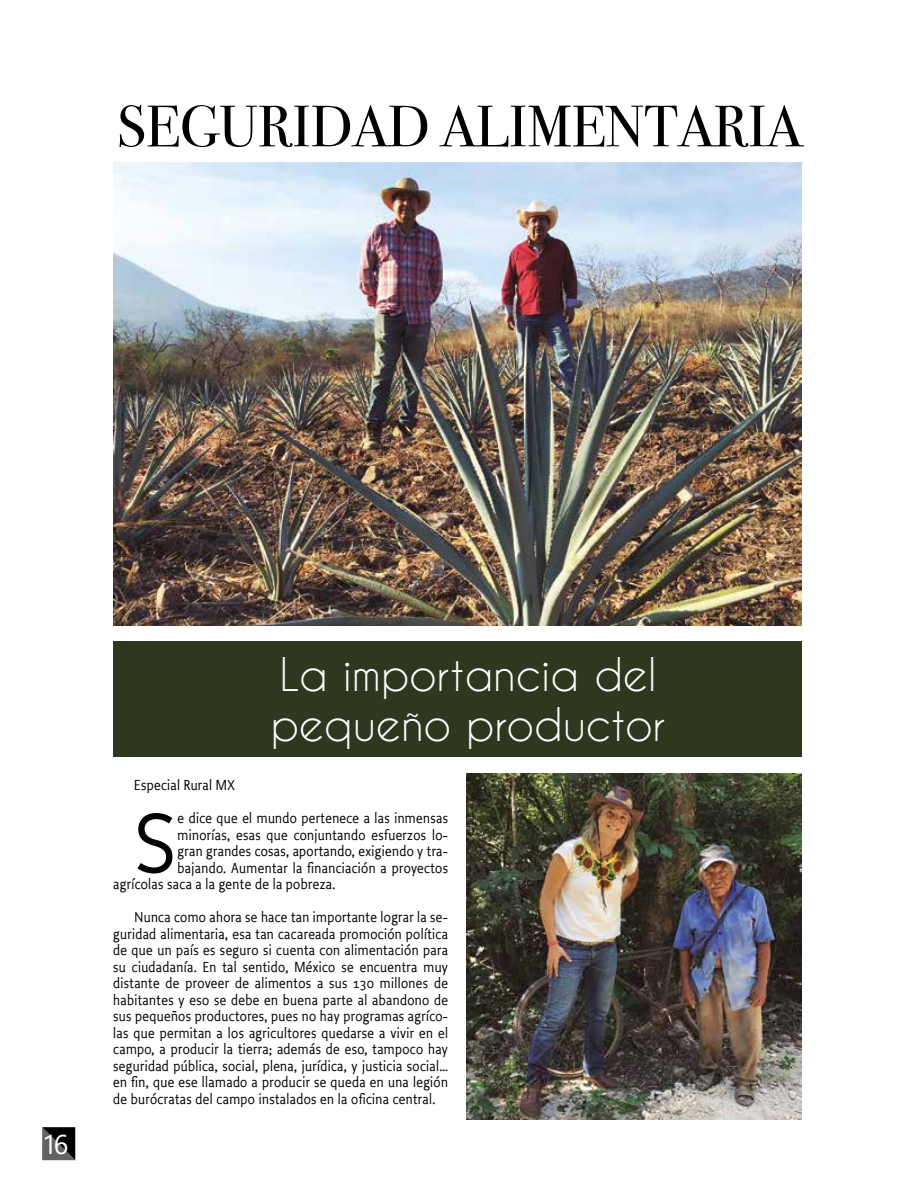
<style>
.page{position:relative;width:915px;height:1191px;background:#fff}
.page>*{position:absolute;margin:0;border:0;box-sizing:border-box;transform-origin:0 0}
.t1{font:88.05px "Productus";color:#010202}
.t2{font:58.5px "Bodoni Svty Two SCITCTT";color:#000}
.t3{font:43.5px/49.5px "Caviar Dreams";color:#fff}
.t4{font:27px "Segoe UI";color:#fff}
.t5{font:15px/16.5px "Productus";letter-spacing:.025em;color:#010202;text-align:justify}
.t6{font:15px "Productus";letter-spacing:.025em;color:#000}
</style>
<div class="page">
<div style="left:113px;top:641px;width:688px;height:116px;background:#2d381f"></div>
<img style="left:113px;top:163px;width:688px;height:462px">
<img style="left:466px;top:773px;width:335px;height:346px">
<svg style="left:42px;top:1127px;width:33px;height:33px"></svg>
<h2 class="t2" style="left:117px;top:92px;width:686px">SEGURIDAD ALIMENTARIA</h2>
<h3 class="t4" style="left:42px;top:1118px;width:28px">16</h3>
<p class="t6" style="left:134px;top:776px;width:102px">Especial Rural MX</p>
<h3 class="t3" style="left:271px;top:649px;width:396px">La importancia del pequeño productor</h3>
<h1 class="t1" style="left:134px;top:791px;width:42px">S</h1>
<p class="t5" style="left:177px;top:810px;width:272px">e dice que el mundo pertenece a las inmensas</p>
<p class="t5" style="left:177px;top:826px;width:272px">minorías, esas que conjuntando esfuerzos lo-</p>
<p class="t5" style="left:177px;top:843px;width:272px">gran grandes cosas, aportando, exigiendo y tra-</p>
<p class="t5" style="left:177px;top:859px;width:272px">bajando. Aumentar la financiación a proyectos</p>
<p class="t5" style="left:113px;top:876px;width:224px">agrícolas saca a la gente de la pobreza.</p>
<p class="t5" style="left:113px;top:909px;width:336px;text-indent:21px">Nunca como ahora se hace tan importante lograr la se&shy;guridad alimentaria, esa tan cacareada promoción política de que un país es seguro si cuenta con alimentación para su ciudadanía. En tal sentido, México se encuentra muy distante de proveer de alimentos a sus 130 millones de habitantes y eso se debe en buena parte al abandono de sus pequeños productores, pues no hay programas agríco&shy;las que permitan a los agricultores quedarse a vivir en el campo, a producir la tierra; además de eso, tampoco hay seguridad pública, social, plena, jurídica, y justicia social… en fin, que ese llamado a producir se queda en una legión de burócratas del campo instalados en la oficina central.</p>
</div>
